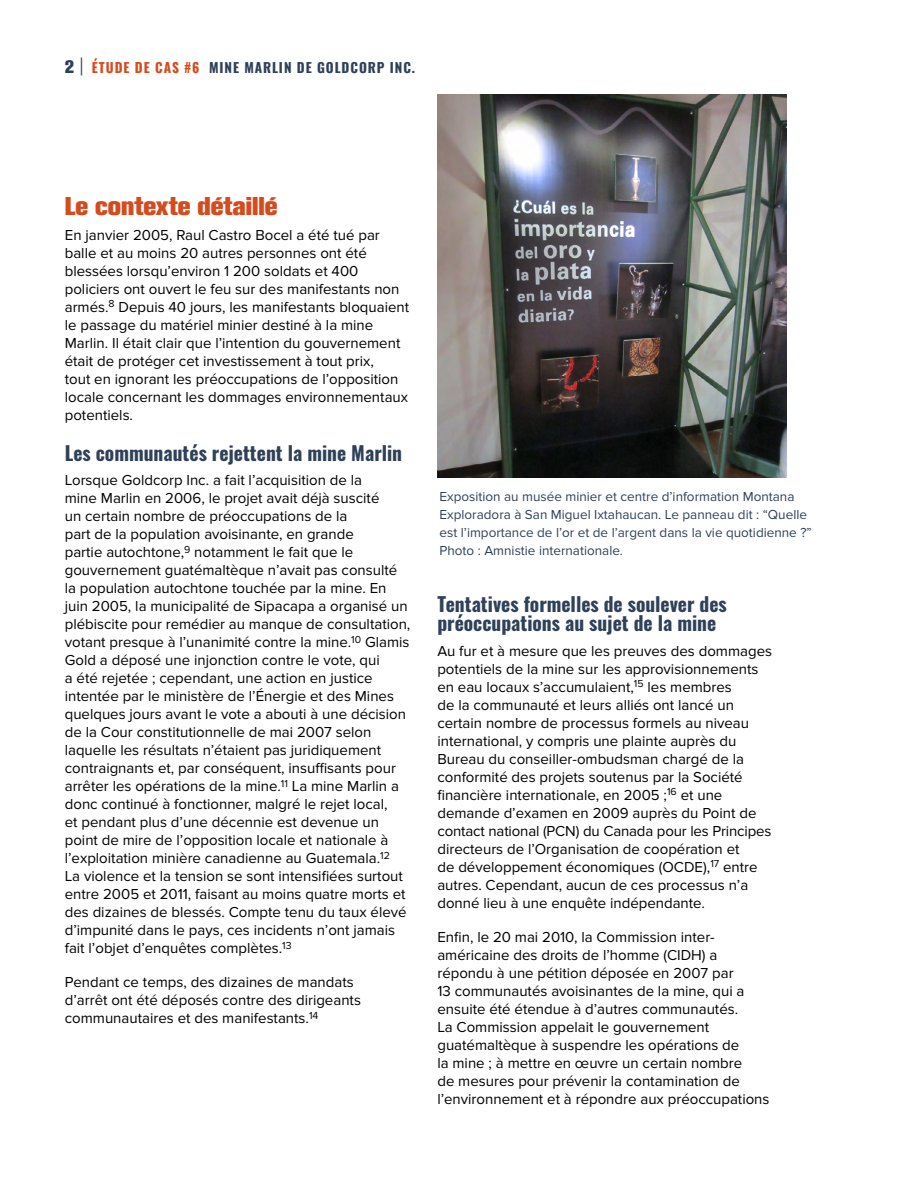
<style>
.page{position:relative;width:918px;height:1188px;background:#fff}
.page>*{position:absolute;margin:0;border:0;box-sizing:border-box;transform-origin:0 0}
.t1{font:800 25.5px "Akzidenz Grotesk BE";color:#d44c1e}
.t2{font:19.5px/19.5px "Oswald";color:#2f4158}
.t3{font:15px/18px "Proxima Nova";color:#000}
.t4{font:13.5px/18px "Proxima Nova";color:#2f4158}
.t5{font:13.5px "Oswald";letter-spacing:.07em;color:#2f4158}
.s1{font-family:"Akzidenz Grotesk BE";font-weight:800;font-size:18px}
.s2{font-family:"Myriad Pro";font-stretch:condensed;font-size:18px}
.s3{color:#d44c1e}
</style>
<div class="page">
<img style="left:437px;top:94px;width:350px;height:383px">
<p class="t5" style="left:65px;top:55px;width:352px"><span class="s1">2</span> <span class="s2">|</span> <span class="s3">ÉTUDE DE CAS #6</span> MINE MARLIN DE GOLDCORP INC.</p>
<h1 class="t1" style="left:65px;top:191px;width:214px">Le contexte détaillé</h1>
<p class="t3" style="left:65px;top:226px;width:346px">En janvier 2005, Raul Castro Bocel a été tué par balle et au moins 20 autres personnes ont été blessées lorsqu’environ 1 200 soldats et 400 policiers ont ouvert le feu sur des manifestants non armés.<sup>8</sup> Depuis 40 jours, les manifestants bloquaient le passage du matériel minier destiné à la mine Marlin. Il était clair que l’intention du gouvernement était de protéger cet investissement à tout prix,<br>tout en ignorant les préoccupations de l’opposition locale concernant les dommages environnementaux potentiels.</p>
<h2 class="t2" style="left:65px;top:441px;width:339px">Les communautés rejettent la mine Marlin</h2>
<p class="t3" style="left:65px;top:471px;width:347px">Lorsque Goldcorp Inc. a fait l’acquisition de la<br>mine Marlin en 2006, le projet avait déjà suscité<br>un certain nombre de préoccupations de la<br>part de la population avoisinante, en grande<br>partie autochtone,<sup>9</sup> notamment le fait que le gouvernement guatémaltèque n’avait pas consulté la population autochtone touchée par la mine. En juin 2005, la municipalité de Sipacapa a organisé un plébiscite pour remédier au manque de consultation, votant presque à l’unanimité contre la mine.<sup>10</sup> Glamis Gold a déposé une injonction contre le vote, qui<br>a été rejetée ; cependant, une action en justice intentée par le ministère de l’Énergie et des Mines quelques jours avant le vote a abouti à une décision de la Cour constitutionnelle de mai 2007 selon laquelle les résultats n’étaient pas juridiquement contraignants et, par conséquent, insuffisants pour arrêter les opérations de la mine.<sup>11</sup> La mine Marlin a donc continué à fonctionner, malgré le rejet local,<br>et pendant plus d’une décennie est devenue un point de mire de l’opposition locale et nationale à l’exploitation minière canadienne au Guatemala.<sup>12<br></sup>La violence et la tension se sont intensifiées surtout entre 2005 et 2011, faisant au moins quatre morts et des dizaines de blessés. Compte tenu du taux élevé d’impunité dans le pays, ces incidents n’ont jamais fait l’objet d’enquêtes complètes.<sup>13</sup></p>
<p class="t3" style="left:65px;top:974px;width:298px">Pendant ce temps, des dizaines de mandats d’arrêt ont été déposés contre des dirigeants communautaires et des manifestants.<sup>14</sup></p>
<p class="t4" style="left:440px;top:488px;width:374px">Exposition au musée minier et centre d’information Montana Exploradora à San Miguel Ixtahaucan. Le panneau dit : “Quelle est l’importance de l’or et de l’argent dans la vie quotidienne ?” Photo : Amnistie internationale.</p>
<h2 class="t2" style="left:437px;top:592px;width:291px">Tentatives formelles de soulever des préoccupations au sujet de la mine</h2>
<p class="t3" style="left:437px;top:642px;width:336px">Au fur et à mesure que les preuves des dommages potentiels de la mine sur les approvisionnements en eau locaux s’accumulaient,<sup>15</sup> les membres<br>de la communauté et leurs alliés ont lancé un certain nombre de processus formels au niveau international, y compris une plainte auprès du Bureau du conseiller-ombudsman chargé de la conformité des projets soutenus par la Société financière internationale, en 2005 ;<sup>16</sup> et une demande d’examen en 2009 auprès du Point de contact national (PCN) du Canada pour les Principes directeurs de l’Organisation de coopération et<br>de développement économiques (OCDE),<sup>17</sup> entre autres. Cependant, aucun de ces processus n’a donné lieu à une enquête indépendante.</p>
<p class="t3" style="left:437px;top:928px;width:334px">Enfin, le 20 mai 2010, la Commission inter&shy;américaine des droits de l’homme (CIDH) a répondu à une pétition déposée en 2007 par<br>13 communautés avoisinantes de la mine, qui a ensuite été étendue à d’autres communautés.<br>La Commission appelait le gouvernement guatémaltèque à suspendre les opérations de<br>la mine ; à mettre en œuvre un certain nombre<br>de mesures pour prévenir la contamination de l’environnement et à répondre aux préoccupations</p>
</div>
